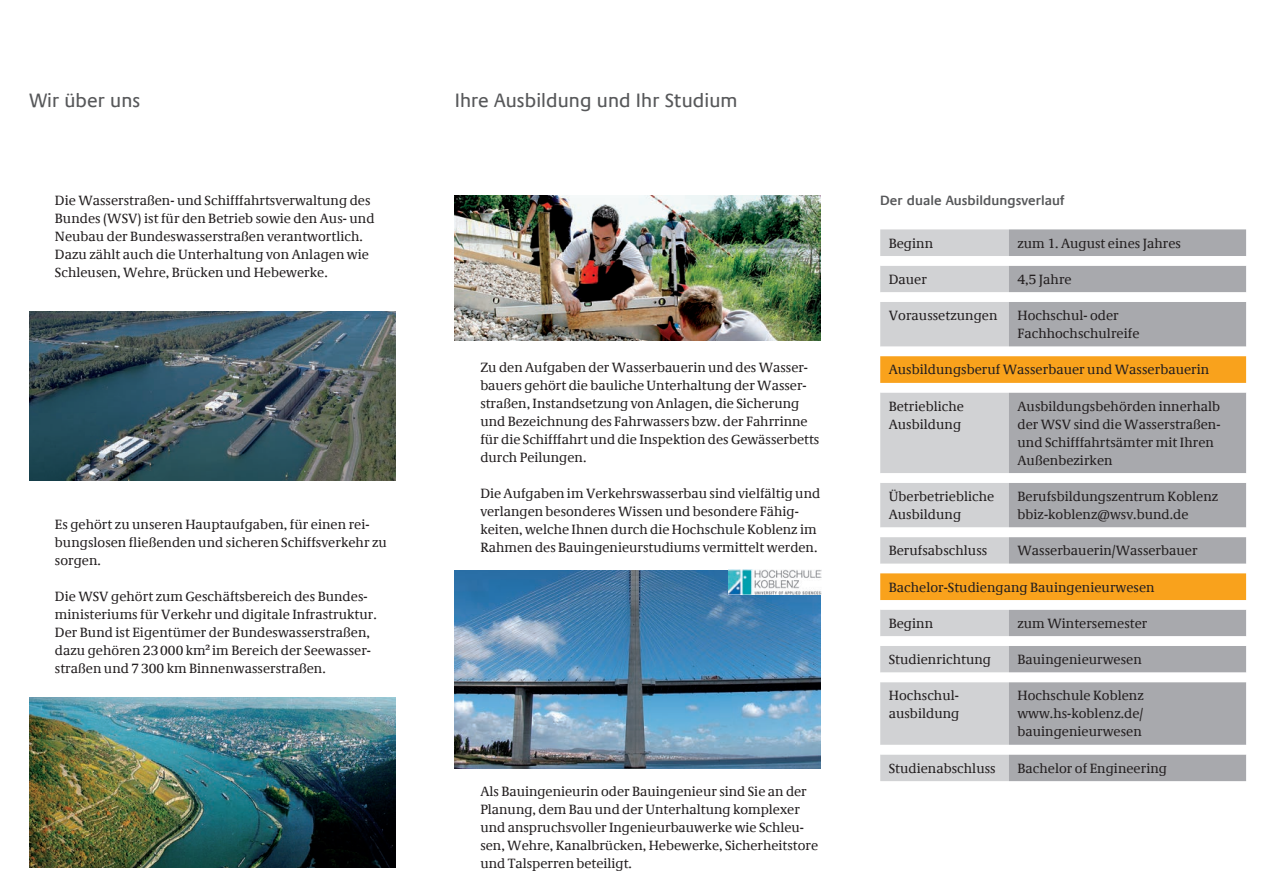
<style>
.page{position:relative;width:1267px;height:893px;background:#fff}
.page>*{position:absolute;margin:0;border:0;box-sizing:border-box;transform-origin:0 0}
.t1{font:19.5px "Praxis Com";letter-spacing:.005em;color:#57585a}
.t2{font:13.5px/18px "Demos Com";letter-spacing:.005em;color:#231f20}
.t3{font:600 13.5px "Praxis Com";letter-spacing:.005em;color:#57585a}
</style>
<div class="page">
<img style="left:29px;top:311px;width:366px;height:169px">
<img style="left:29px;top:697px;width:366px;height:170px">
<img style="left:455px;top:195px;width:365px;height:145px">
<div style="left:880px;top:229px;width:128px;height:551px;background:#d1d2d4"></div>
<div style="left:1008px;top:229px;width:237px;height:551px;background:#a8a9ad"></div>
<svg style="left:880px;top:256px;width:365px;height:498px"></svg>
<svg style="left:880px;top:356px;width:365px;height:243px"></svg>
<img style="left:455px;top:570px;width:365px;height:198px">
<img style="left:728px;top:569px;width:93px;height:25px">
<h1 class="t1" style="left:29px;top:88px;width:113px">Wir über uns</h1>
<h1 class="t1" style="left:455px;top:88px;width:284px">Ihre Ausbildung und Ihr Studium</h1>
<p class="t2" style="left:55px;top:191px;width:317px">Die Wasserstraßen- und Schifffahrtsverwaltung des</p>
<p class="t3" style="left:880px;top:192px;width:186px">Der duale Ausbildungsverlauf</p>
<p class="t2" style="left:55px;top:209px;width:321px">Bundes (WSV) ist für den Betrieb sowie den Aus- und Neubau der Bundeswasserstraßen verantwortlich.<br>Dazu zählt auch die Unterhaltung von Anlagen wie Schleusen, Wehre, Brücken und Hebewerke.</p>
<p class="t2" style="left:888px;top:234px;width:46px">Beginn</p>
<p class="t2" style="left:1017px;top:234px;width:165px">zum 1. August eines Jahres</p>
<p class="t2" style="left:888px;top:270px;width:40px">Dauer</p>
<p class="t2" style="left:1017px;top:270px;width:56px">4,5 Jahre</p>
<p class="t2" style="left:888px;top:306px;width:110px">Voraussetzungen</p>
<p class="t2" style="left:1017px;top:306px;width:123px">Hochschul- oder<br>Fachhochschulreife</p>
<p class="t2" style="left:888px;top:361px;width:322px">Ausbildungsberuf Wasserbauer und Wasserbauerin</p>
<p class="t2" style="left:888px;top:397px;width:77px">Betriebliche<br>Ausbildung</p>
<p class="t2" style="left:1017px;top:397px;width:204px">Ausbildungsbehörden innerhalb der WSV sind die Wasserstraßen&shy;und Schifffahrtsämter mit Ihren<br>Außenbezirken</p>
<p class="t2" style="left:888px;top:487px;width:107px">Überbetriebliche<br>Ausbildung</p>
<p class="t2" style="left:1017px;top:487px;width:202px">Berufsbildungszentrum Koblenz bbiz-koblenz@wsv.bund.de</p>
<p class="t2" style="left:888px;top:541px;width:100px">Berufsabschluss</p>
<p class="t2" style="left:1017px;top:541px;width:182px">Wasserbauerin/Wasserbauer</p>
<p class="t2" style="left:888px;top:578px;width:267px">Bachelor-Studiengang Bauingenieurwesen</p>
<p class="t2" style="left:888px;top:614px;width:46px">Beginn</p>
<p class="t2" style="left:1017px;top:614px;width:131px">zum Wintersemester</p>
<p class="t2" style="left:888px;top:650px;width:104px">Studienrichtung</p>
<p class="t2" style="left:1017px;top:650px;width:126px">Bauingenieurwesen</p>
<p class="t2" style="left:888px;top:686px;width:72px">Hochschul&shy;ausbildung</p>
<p class="t2" style="left:1017px;top:686px;width:128px;text-align:justify">Hochschule Koblenz www.hs-koblenz.de/ bauingenieurwesen</p>
<p class="t2" style="left:888px;top:759px;width:108px">Studienabschluss</p>
<p class="t2" style="left:1017px;top:759px;width:151px">Bachelor of Engineering</p>
<p class="t2" style="left:480px;top:359px;width:340px">Zu den Aufgaben der Wasserbauerin und des Wasser&shy;bauers gehört die bauliche Unterhaltung der Wasser&shy;straßen, Instandsetzung von Anlagen, die Sicherung und Bezeichnung des Fahrwassers bzw. der Fahrrinne für die Schifffahrt und die Inspektion des Gewässerbetts durch Peilungen.</p>
<p class="t2" style="left:480px;top:485px;width:341px">Die Aufgaben im Verkehrswasserbau sind vielfältig und verlangen besonderes Wissen und besondere Fähig&shy;keiten, welche Ihnen durch die Hochschule Koblenz im Rahmen des Bauingenieurstudiums vermittelt werden.</p>
<p class="t2" style="left:55px;top:515px;width:333px">Es gehört zu unseren Hauptaufgaben, für einen rei&shy;bungslosen fließenden und sicheren Schiffsverkehr zu sorgen.</p>
<p class="t2" style="left:55px;top:587px;width:323px">Die WSV gehört zum Geschäftsbereich des Bundes&shy;ministeriums für Verkehr und digitale Infrastruktur.<br>Der Bund ist Eigentümer der Bundeswasserstraßen, dazu gehören 23000 km² im Bereich der Seewasser&shy;straßen und 7300 km Binnenwasserstraßen.</p>
<p class="t2" style="left:480px;top:782px;width:339px">Als Bauingenieurin oder Bauingenieur sind Sie an der Planung, dem Bau und der Unterhaltung komplexer und anspruchsvoller Ingenieurbauwerke wie Schleu&shy;sen, Wehre, Kanalbrücken, Hebewerke, Sicherheitstore und Talsperren beteiligt.</p>
</div>
